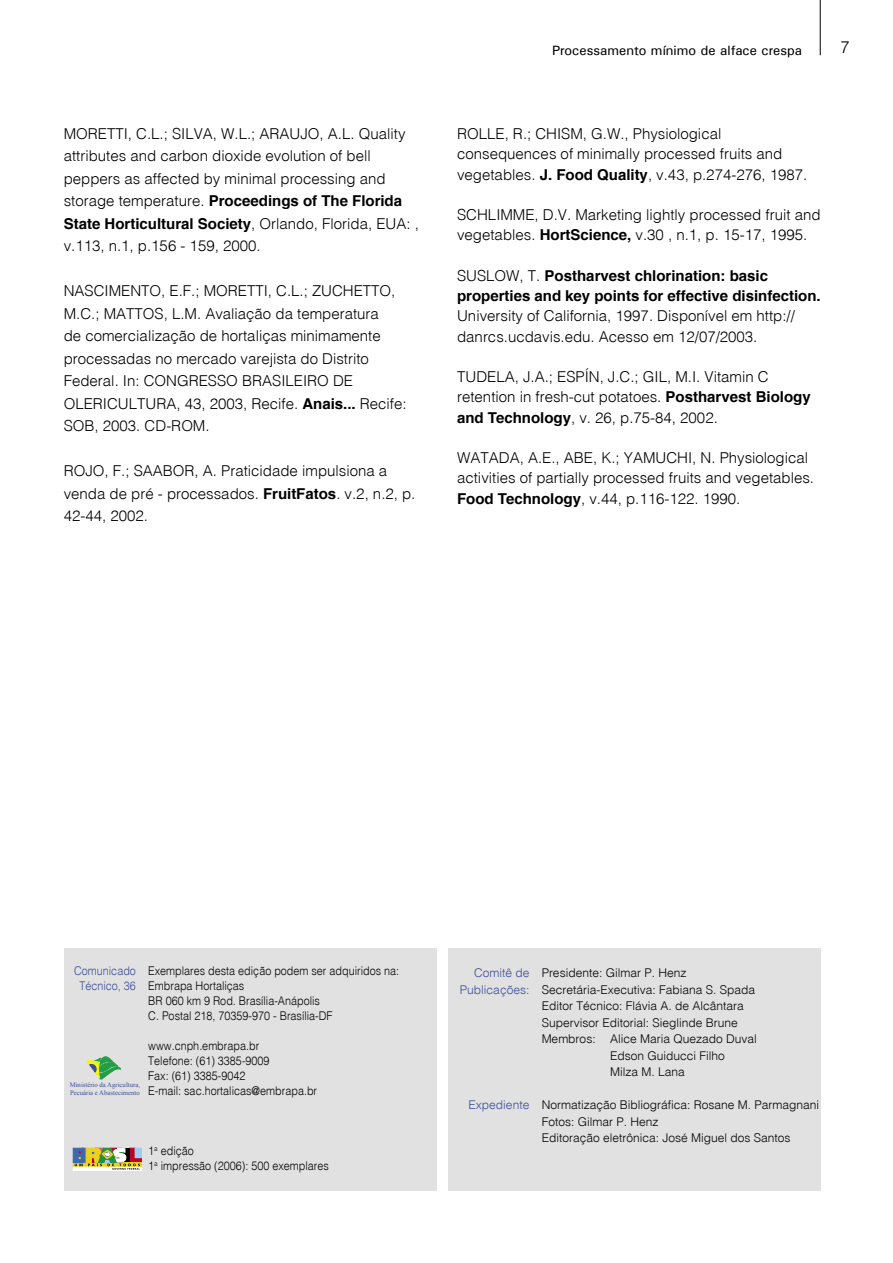
<style>
.page{position:relative;width:893px;height:1263px;background:#fff}
.page>*{position:absolute;margin:0;border:0;box-sizing:border-box;transform-origin:0 0}
.t1{font:16.5px "Switzerland Light Plain";color:#000}
._06-bibliografia{font:15px/22.5px "Switzerland Light Plain";color:#000}
.t2{font:13.5px "Univers";color:#000}
.t3{font:12px "Switzerland Light Plain";color:#000}
.t4{font:12px "Switzerland Light Plain";color:#000;scale:.9 1}
.t5{font:6.75px "Times New Roman";color:#3a4d98}
.s1{font-family:"Switzerland";font-weight:700}
.s2{color:#3a4d98}
</style>
<div class="page">
<hr style="left:820px;top:0;width:1px;height:55px;background:#000">
<div style="left:64px;top:948px;width:373px;height:242px;background:#e1e1e1"></div>
<div style="left:448px;top:948px;width:373px;height:242px;background:#e1e1e1"></div>
<svg style="left:87px;top:1056px;width:34px;height:23px"></svg>
<svg style="left:73px;top:1148px;width:68px;height:22px"></svg>
<p class="_06-bibliografia" style="left:64px;top:122px;width:357px">MORETTI, C.L.; SILVA, W.L.; ARAUJO, A.L. Quality attributes and carbon dioxide evolution of bell peppers as affected by minimal processing and storage temperature. <span class="s1">Proceedings of The Florida State Horticultural Society</span>, Orlando, Florida, EUA: , v.113, n.1, p.156 - 159, 2000.</p>
<p class="_06-bibliografia" style="left:64px;top:279px;width:344px">NASCIMENTO, E.F.; MORETTI, C.L.; ZUCHETTO, M.C.; MATTOS, L.M. Avaliação da temperatura<br>de comercialização de hortaliças minimamente processadas no mercado varejista do Distrito Federal. In: CONGRESSO BRASILEIRO DE OLERICULTURA, 43, 2003, Recife. <span class="s1">Anais...</span> Recife:<br>SOB, 2003. CD-ROM.</p>
<p class="_06-bibliografia" style="left:64px;top:459px;width:353px">ROJO, F.; SAABOR, A. Praticidade impulsiona a venda de pré - processados. <span class="s1">FruitFatos</span>. v.2, n.2, p.<br>42-44, 2002.</p>
<p class="t2" style="left:552px;top:42px;width:251px">Processamento mínimo de alface crespa</p>
<p class="t1" style="left:840px;top:37px;width:11px">7</p>
<p class="_06-bibliografia" style="left:457px;top:123px;width:352px;line-height:20.2px">ROLLE, R.; CHISM, G.W., Physiological consequences of minimally processed fruits and vegetables. <span class="s1">J. Food Quality</span>, v.43, p.274-276, 1987.</p>
<p class="_06-bibliografia" style="left:457px;top:204px;width:365px;line-height:20.2px">SCHLIMME, D.V. Marketing lightly processed fruit and vegetables. <span class="s1">HortScience,</span> v.30 , n.1, p. 15-17, 1995.</p>
<p class="_06-bibliografia" style="left:457px;top:265px;width:365px;line-height:20.2px">SUSLOW, T. <span class="s1">Postharvest chlorination: basic properties and key points for effective disinfection.<br></span>University of California, 1997. Disponível em http:// danrcs.ucdavis.edu. Acesso em 12/07/2003.</p>
<p class="_06-bibliografia" style="left:457px;top:366px;width:355px;line-height:20.2px">TUDELA, J.A.; ESPÍN, J.C.; GIL, M.I. Vitamin C retention in fresh-cut potatoes. <span class="s1">Postharvest Biology and Technology</span>, v. 26, p.75-84, 2002.</p>
<p class="_06-bibliografia" style="left:457px;top:447px;width:358px;line-height:20.2px">WATADA, A.E., ABE, K.; YAMUCHI, N. Physiological activities of partially processed fruits and vegetables.<br><span class="s1">Food Technology</span>, v.44, p.116-122. 1990.</p>
<p class="t4" style="left:74px;top:964px;width:363px"><span class="s2">Comunicado</span> Exemplares desta edição podem ser adquiridos na:</p>
<p class="t4" style="left:79px;top:979px;width:185px"><span class="s2">Técnico, 36</span> Embrapa Hortaliças</p>
<p class="t4" style="left:148px;top:994px;width:192px">BR 060 km 9 Rod. Brasília-Anápolis</p>
<p class="t4" style="left:148px;top:1009px;width:206px">C. Postal 218, 70359-970 - Brasília-DF</p>
<p class="t4" style="left:148px;top:1039px;width:125px">www.cnph.embrapa.br</p>
<p class="t4" style="left:148px;top:1054px;width:136px">Telefone: (61) 3385-9009</p>
<p class="t4" style="left:148px;top:1069px;width:110px">Fax: (61) 3385-9042</p>
<p class="t4" style="left:148px;top:1084px;width:189px">E-mail: sac.hortalicas@embrapa.br</p>
<p class="t5" style="left:70px;top:1080px;width:72px">Ministério da Agricultura,</p>
<p class="t5" style="left:70px;top:1088px;width:71px">Pecuária e Abastecimento</p>
<p class="t4" style="left:148px;top:1144px;width:52px">1<sup>a</sup> edição</p>
<p class="t4" style="left:148px;top:1159px;width:202px">1<sup>a</sup> impressão (2006): 500 exemplares</p>
<p class="t3" style="left:474px;top:966px;width:214px"><span class="s2">Comitê de</span> Presidente: Gilmar P. Henz</p>
<p class="t3" style="left:460px;top:982px;width:297px"><span class="s2">Publicações:</span> Secretária-Executiva: Fabiana S. Spada</p>
<p class="t3" style="left:542px;top:999px;width:204px">Editor Técnico: Flávia A. de Alcântara</p>
<p class="t3" style="left:542px;top:1015px;width:198px">Supervisor Editorial: Sieglinde Brune</p>
<p class="t3" style="left:542px;top:1032px;width:217px">Membros: Alice Maria Quezado Duval</p>
<p class="t3" style="left:610px;top:1048px;width:116px">Edson Guiducci Filho</p>
<p class="t3" style="left:610px;top:1065px;width:76px">Milza M. Lana</p>
<p class="t3" style="left:469px;top:1098px;width:352px"><span class="s2">Expediente</span> Normatização Bibliográfica: Rosane M. Parmagnani</p>
<p class="t3" style="left:542px;top:1114px;width:118px">Fotos: Gilmar P. Henz</p>
<p class="t3" style="left:542px;top:1131px;width:250px">Editoração eletrônica: José Miguel dos Santos</p>
</div>
